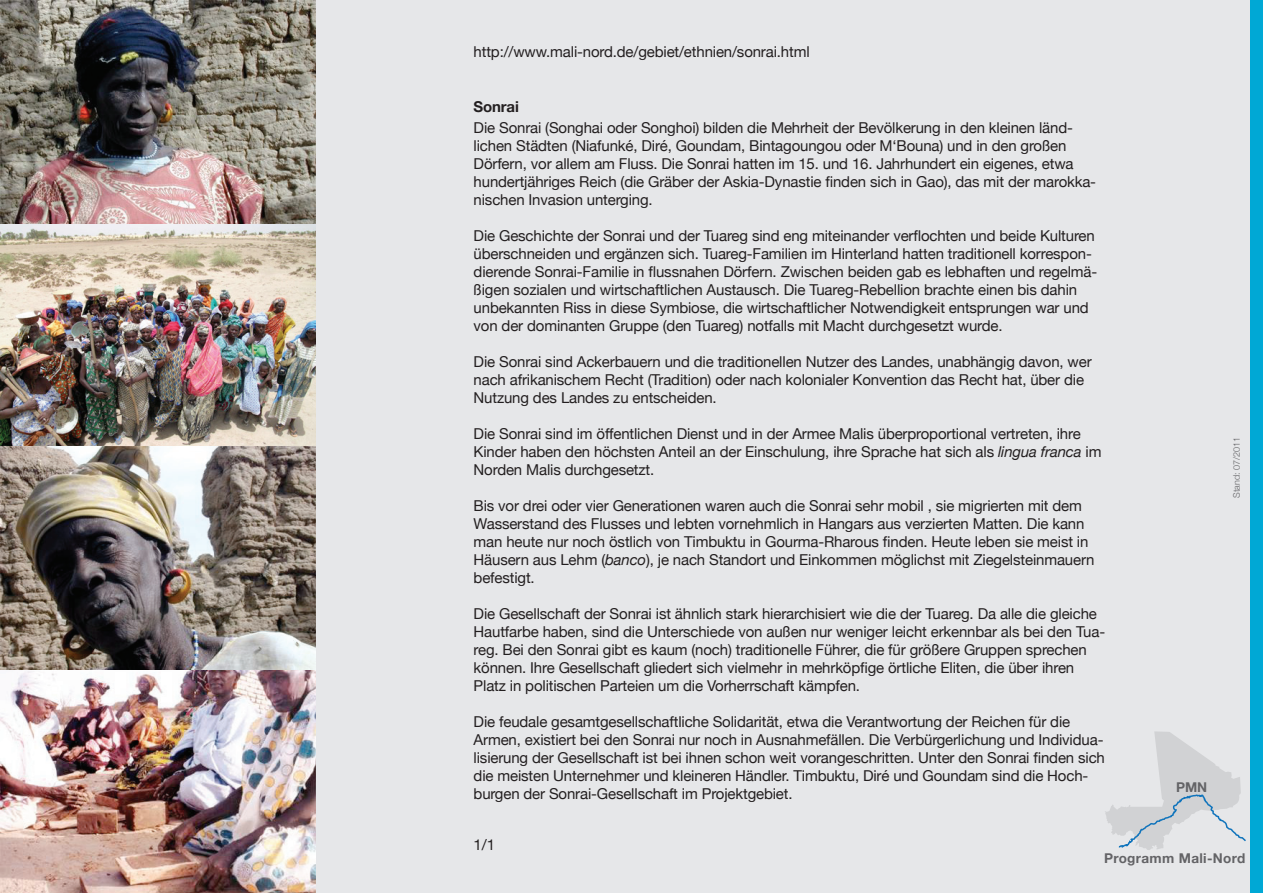
<style>
.page{position:relative;width:1263px;height:893px;background:#e6e7e9}
.page>*{position:absolute;margin:0;border:0;box-sizing:border-box;transform-origin:0 0}
.t1{font:15px/18px "Helvetica Neue";letter-spacing:-.01em;color:#231f20}
.t2{font:700 15px "Helvetica Neue";letter-spacing:-.01em;color:#231f20}
.t3{font:700 13.5px "Helvetica Neue";letter-spacing:.025em;color:#636366}
.t4{font:300 9px "Helvetica Neue";color:#636366}
.s1{font-style:italic}
</style>
<div class="page">
<svg style="left:1105px;top:731px;width:141px;height:119px"></svg>
<img style="left:0;top:0;width:316px;height:893px">
<div style="left:1250px;top:0;width:13px;height:893px;background:#00a8d5"></div>
<p class="t1" style="left:474px;top:42px;width:338px">http://www.mali-nord.de/gebiet/ethnien/sonrai.html</p>
<p class="t2" style="left:474px;top:97px;width:47px">Sonrai</p>
<p class="t1" style="left:474px;top:119px;width:624px">Die Sonrai (Songhai oder Songhoi) bilden die Mehrheit der Bevölkerung in den kleinen länd&shy;lichen Städten (Niafunké, Diré, Goundam, Bintagoungou oder M‘Bouna) und in den großen Dörfern, vor allem am Fluss. Die Sonrai hatten im 15. und 16. Jahrhundert ein eigenes, etwa hundertjähriges Reich (die Gräber der Askia-Dynastie finden sich in Gao), das mit der marokka&shy;nischen Invasion unterging.</p>
<p class="t1" style="left:474px;top:227px;width:625px">Die Geschichte der Sonrai und der Tuareg sind eng miteinander verflochten und beide Kulturen überschneiden und ergänzen sich. Tuareg-Familien im Hinterland hatten traditionell korrespon&shy;dierende Sonrai-Familie in flussnahen Dörfern. Zwischen beiden gab es lebhaften und regelmä&shy;ßigen sozialen und wirtschaftlichen Austausch. Die Tuareg-Rebellion brachte einen bis dahin unbekannten Riss in diese Symbiose, die wirtschaftlicher Notwendigkeit entsprungen war und von der dominanten Gruppe (den Tuareg) notfalls mit Macht durchgesetzt wurde.</p>
<p class="t1" style="left:474px;top:353px;width:619px">Die Sonrai sind Ackerbauern und die traditionellen Nutzer des Landes, unabhängig davon, wer nach afrikanischem Recht (Tradition) oder nach kolonialer Konvention das Recht hat, über die<br>Nutzung des Landes zu entscheiden.</p>
<p class="t1" style="left:474px;top:425px;width:629px">Die Sonrai sind im öffentlichen Dienst und in der Armee Malis überproportional vertreten, ihre<br>Kinder haben den höchsten Anteil an der Einschulung, ihre Sprache hat sich als <span class="s1">lingua franca</span> im<br>Norden Malis durchgesetzt.</p>
<p class="t1" style="left:474px;top:497px;width:622px">Bis vor drei oder vier Generationen waren auch die Sonrai sehr mobil , sie migrierten mit dem Wasserstand des Flusses und lebten vornehmlich in Hangars aus verzierten Matten. Die kann man heute nur noch östlich von Timbuktu in Gourma-Rharous finden. Heute leben sie meist in Häusern aus Lehm (<span class="s1">banco</span>), je nach Standort und Einkommen möglichst mit Ziegelsteinmauern befestigt.</p>
<p class="t1" style="left:474px;top:605px;width:633px">Die Gesellschaft der Sonrai ist ähnlich stark hierarchisiert wie die der Tuareg. Da alle die gleiche Hautfarbe haben, sind die Unterschiede von außen nur weniger leicht erkennbar als bei den Tua&shy;reg. Bei den Sonrai gibt es kaum (noch) traditionelle Führer, die für größere Gruppen sprechen können. Ihre Gesellschaft gliedert sich vielmehr in mehrköpfige örtliche Eliten, die über ihren Platz in politischen Parteien um die Vorherrschaft kämpfen.</p>
<p class="t1" style="left:474px;top:713px;width:633px">Die feudale gesamtgesellschaftliche Solidarität, etwa die Verantwortung der Reichen für die Armen, existiert bei den Sonrai nur noch in Ausnahmefällen. Die Verbürgerlichung und Individua&shy;lisierung der Gesellschaft ist bei ihnen schon weit vorangeschritten. Unter den Sonrai finden sich die meisten Unternehmer und kleineren Händler. Timbuktu, Diré und Goundam sind die Hoch&shy;burgen der Sonrai-Gesellschaft im Projektgebiet.</p>
<p class="t1" style="left:474px;top:836px;width:23px">1/1</p>
<p class="t4" style="left:1231px;top:498px;width:63px;rotate:-90deg">Stand: 07/2011</p>
<p class="t3" style="left:1176px;top:778px;width:33px">PMN</p>
<p class="t3" style="left:1104px;top:850px;width:143px">Programm Mali-Nord</p>
</div>
